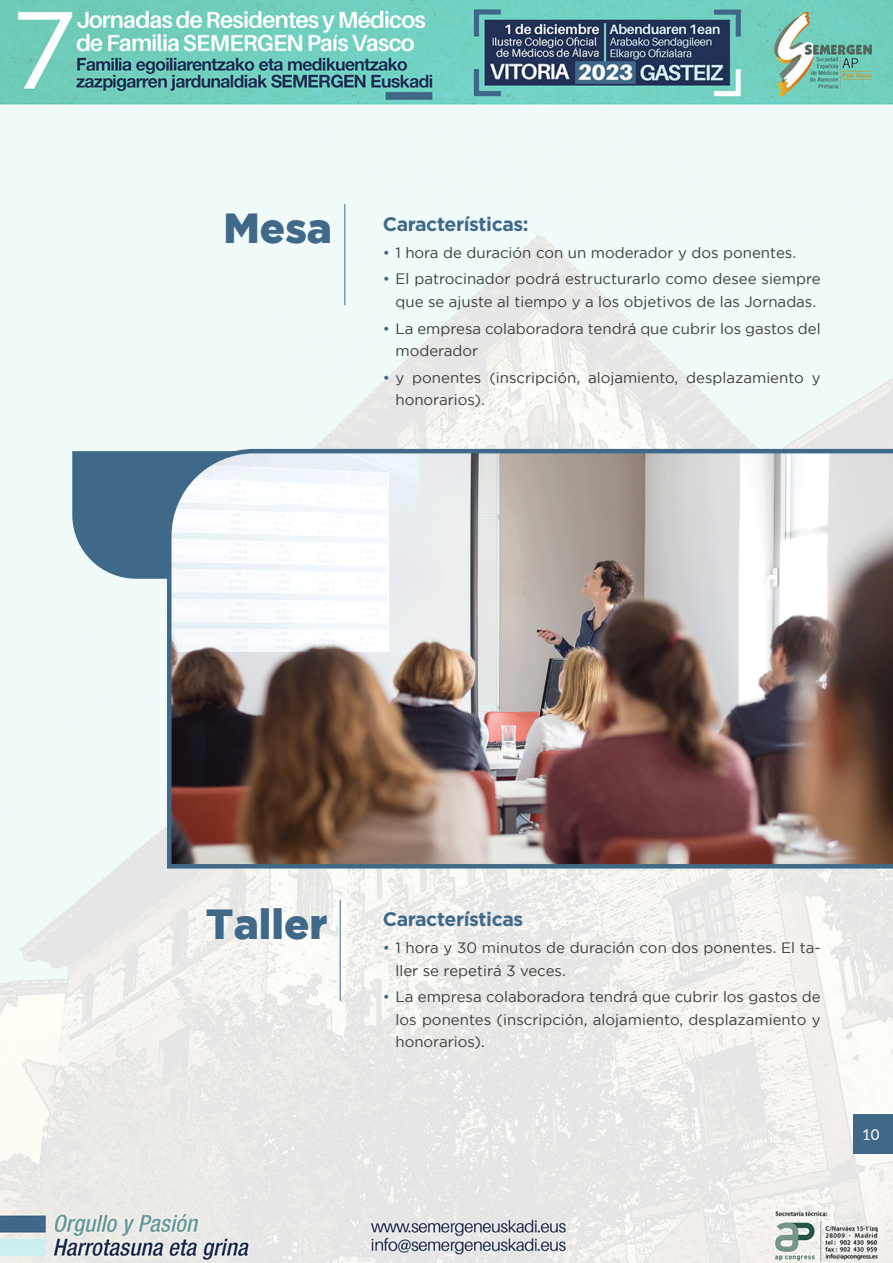
<style>
.page{position:relative;width:893px;height:1263px;background:#fff}
.page>*{position:absolute;margin:0;border:0;box-sizing:border-box;transform-origin:0 0}
.t1{font:900 42px "Gotham";color:#406989}
.t2{font:700 19.5px "Gotham";letter-spacing:-.02em;color:#406989}
.t3{font:15px/22.5px "Gotham";color:#3c3c3b}
.t4{font:15px "Lato";color:#fff}
.s1{font-weight:900;font-size:42px}
.s2{color:#406989}
</style>
<div class="page">
<img style="left:0;top:0;width:893px;height:1263px">
<div style="left:853px;top:1114px;width:40px;height:39px;background:#406989"></div>
<svg style="left:72px;top:451px;width:93px;height:128px;background:#4e7491"></svg>
<hr style="left:340px;top:900px;width:1px;height:101px;background:#406989">
<img style="left:165px;top:447px;width:728px;height:424px">
<hr style="left:344px;top:204px;width:1px;height:101px;background:#406989">
<h2 class="t2" style="left:223px;top:213px;width:307px"><span class="s1">Mesa</span> Características:</h2>
<p class="t3" style="left:383px;top:241px;width:415px"><span class="s2">•</span> 1 hora de duración con un moderador y dos ponentes.</p>
<p class="t3" style="left:383px;top:267px;width:439px;text-align:center"><span class="s2">•</span> El patrocinador podrá estructurarlo como desee siempre que se ajuste al tiempo y a los objetivos de las Jornadas.</p>
<p class="t3" style="left:395px;top:317px;width:427px;text-indent:-13px"><span class="s2">•</span> La empresa colaboradora tendrá que cubrir los gastos del moderador</p>
<p class="t3" style="left:395px;top:366px;width:427px;text-indent:-13px"><span class="s2">•</span> y ponentes (inscripción, alojamiento, desplazamiento y honorarios).</p>
<h1 class="t1" style="left:206px;top:900px;width:123px">Taller</h1>
<h2 class="t2" style="left:383px;top:908px;width:142px">Características</h2>
<p class="t3" style="left:395px;top:936px;width:427px;text-indent:-13px"><span class="s2">•</span> 1 hora y 30 minutos de duración con dos ponentes. El ta&shy;ller se repetirá 3 veces.</p>
<p class="t3" style="left:395px;top:985px;width:427px;text-align:justify;text-indent:-13px"><span class="s2">•</span> La empresa colaboradora tendrá que cubrir los gastos de los ponentes (inscripción, alojamiento, desplazamiento y honorarios).</p>
<p class="t4" style="left:862px;top:1124px;width:19px">10</p>
</div>
